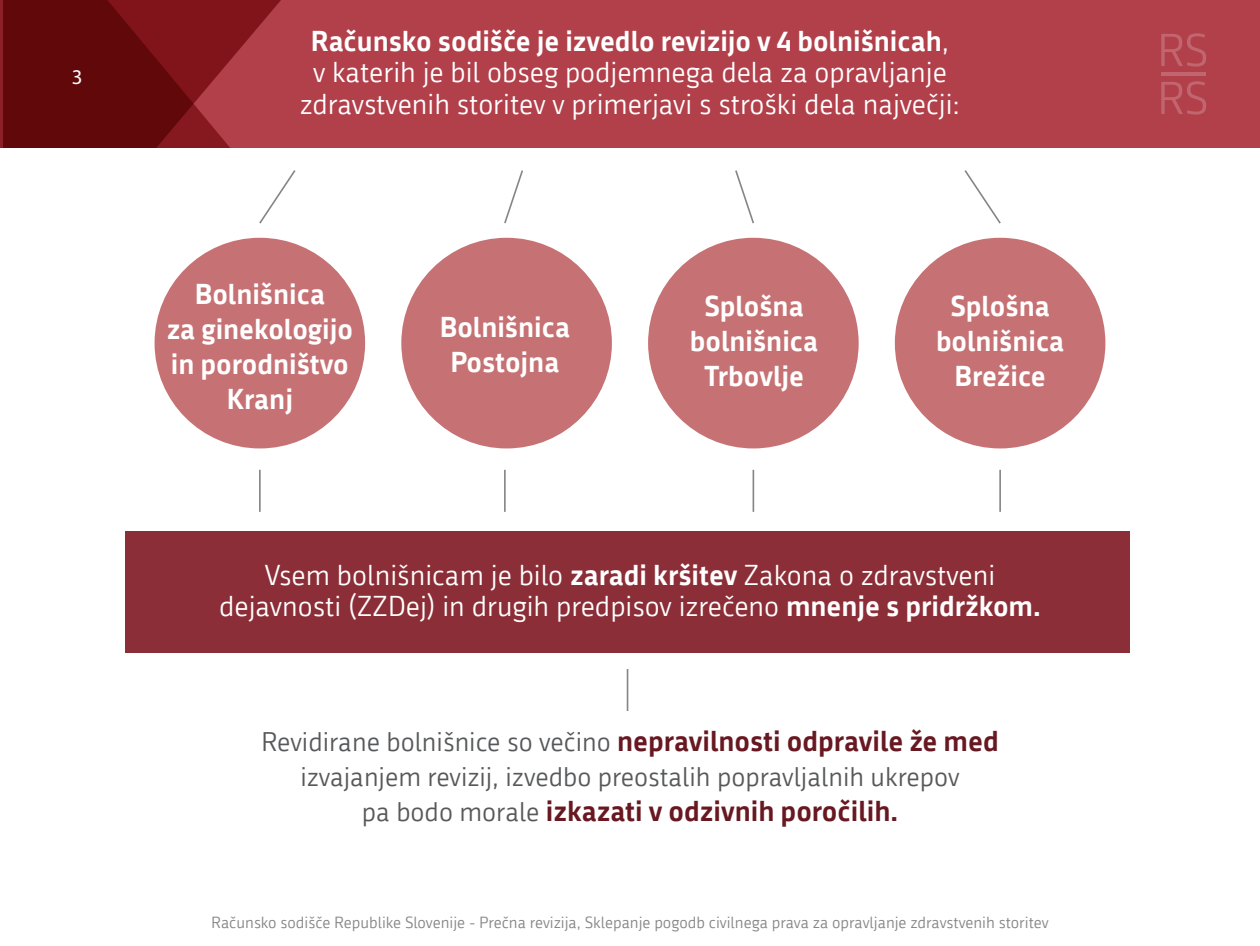
<style>
.page{position:relative;width:1260px;height:946px;background:#fff}
.page>*{position:absolute;margin:0;border:0;box-sizing:border-box;transform-origin:0 0}
.t1{font:28px/31.5px "Republika";color:#fff;text-align:center}
.t2{font:700 28px/35px "Republika";color:#fff;text-align:center}
.t3{font:700 28px "Republika";color:#671821}
.t4{font:26.25px/35px "Republika";color:#57585a;text-align:center}
.t5{font:21px "Myriad Pro";color:#fff}
.t6{font:15.75px "Republika";color:#878686}
.s1{font-weight:700}
.s2{font-weight:700;font-size:28px;color:#671821}
.s3{font-weight:400;font-size:26.25px;color:#57585a}
</style>
<div class="page">
<hr style="left:3px;top:945px;width:1257px;height:1px;background:#b2404b">
<svg style="left:3px;top:945px;width:383px;height:1px"></svg>
<div style="left:3px;top:0;width:1257px;height:148px;background:#b2404b"></div>
<svg style="left:0;top:0;width:281px;height:148px;fill:#61080b"></svg>
<svg style="left:1161px;top:33px;width:45px;height:34px"></svg>
<hr style="left:1161px;top:73px;width:45px;height:3px;background:#fff">
<svg style="left:1161px;top:81px;width:45px;height:33px"></svg>
<div style="left:164px;top:247px;width:192px;height:192px;background:#c67274;border-radius:50%"></div>
<div style="left:155px;top:238px;width:210px;height:210px;border:19px solid #c67274;border-radius:50%"></div>
<div style="left:411px;top:247px;width:191px;height:192px;background:#c67274;border-radius:50%"></div>
<div style="left:401px;top:238px;width:211px;height:210px;border:19px solid #c67274;border-radius:50%"></div>
<div style="left:658px;top:247px;width:191px;height:192px;background:#c67274;border-radius:50%"></div>
<div style="left:648px;top:238px;width:211px;height:210px;border:19px solid #c67274;border-radius:50%"></div>
<div style="left:904px;top:247px;width:192px;height:192px;background:#c67274;border-radius:50%"></div>
<div style="left:895px;top:238px;width:210px;height:210px;border:19px solid #c67274;border-radius:50%"></div>
<hr style="left:259px;top:470px;width:2px;height:42px;background:#878686">
<hr style="left:504px;top:470px;width:2px;height:42px;background:#878686">
<hr style="left:753px;top:470px;width:1px;height:42px;background:#878686">
<hr style="left:627px;top:669px;width:1px;height:42px;background:#878686">
<hr style="left:999px;top:470px;width:2px;height:42px;background:#878686">
<svg style="left:259px;top:170px;width:37px;height:54px"></svg>
<svg style="left:504px;top:170px;width:19px;height:54px"></svg>
<svg style="left:735px;top:170px;width:19px;height:54px"></svg>
<svg style="left:964px;top:170px;width:37px;height:54px"></svg>
<div style="left:125px;top:531px;width:1005px;height:121px;background:#8c2e37"></div>
<p class="t5" style="left:72px;top:64px;width:12px">3</p>
<p class="t1" style="left:300px;top:23px;width:662px"><span class="s1">Računsko sodišče je izvedlo revizijo v 4 bolnišnicah</span>,<br>v katerih je bil obseg podjemnega dela za opravljanje zdravstvenih storitev v primerjavi s stroški dela največji:</p>
<p class="t2" style="left:167px;top:275px;width:188px">Bolnišnica<br>za ginekologijo in porodništvo<br>Kranj</p>
<p class="t2" style="left:440px;top:309px;width:132px">Bolnišnica<br>Postojna</p>
<p class="t2" style="left:690px;top:287px;width:130px">Splošna bolnišnica<br>Trbovlje</p>
<p class="t2" style="left:936px;top:287px;width:130px">Splošna bolnišnica<br>Brežice</p>
<p class="t1" style="left:219px;top:557px;width:823px">Vsem bolnišnicam je bilo <span class="s1">zaradi kršitev</span> Zakona o zdravstveni dejavnosti (ZZDej) in drugih predpisov izrečeno <span class="s1">mnenje s pridržkom.</span></p>
<p class="t4" style="left:261px;top:723px;width:739px">Revidirane bolnišnice so večino <span class="s2">nepravilnosti odpravile že med </span>izvajanjem revizij, izvedbo preostalih popravljalnih ukrepov</p>
<p class="t3" style="left:362px;top:790px;width:538px"><span class="s3">pa bodo morale</span> izkazati v odzivnih poročilih.</p>
<p class="t6" style="left:211px;top:911px;width:839px">Računsko sodišče Republike Slovenije - Prečna revizija, Sklepanje pogodb civilnega prava za opravljanje zdravstvenih storitev</p>
</div>
